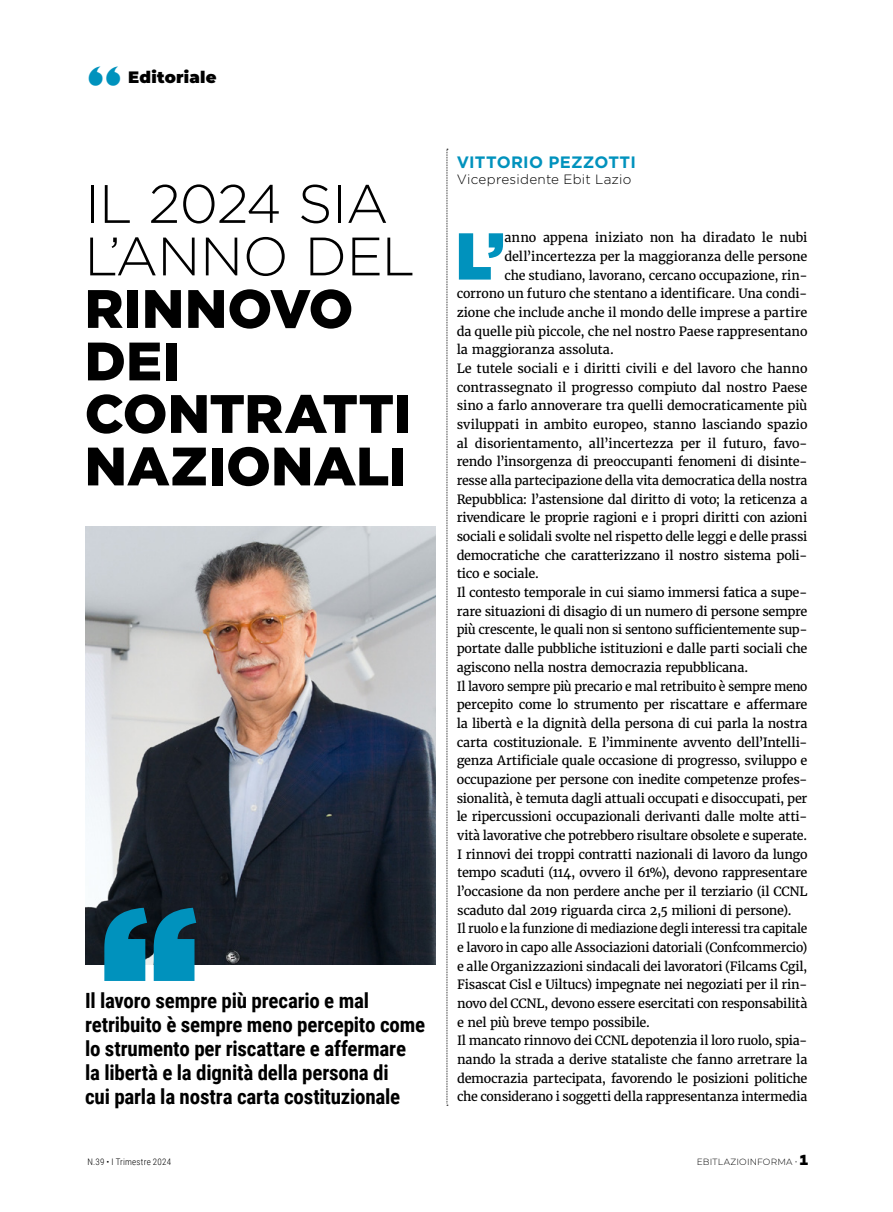
<style>
.page{position:relative;width:893px;height:1212px;background:#fff}
.page>*{position:absolute;margin:0;border:0;box-sizing:border-box;transform-origin:0 0}
.testo_capolettera{font:900 195.15px "Gotham Narrow";color:#0092bd}
.testo_capolettera-2{font:900 66.15px "Gotham Narrow";color:#0092bd}
.Titolo{font:900 54px/52.5px "Gotham";color:#000}
.rubrica{font:800 42px "Gill Sans";color:#0092bd}
.frase{font:700 21px/24px "Roboto Condensed";letter-spacing:-.01em;color:#000}
.Firma{font:700 16.5px "Gotham";letter-spacing:.01em;color:#0092bd}
.rubrica-2{font:900 16.5px "Montserrat";letter-spacing:.015em;color:#000}
.Firma-2{font:300 13.5px "Gotham";letter-spacing:.015em;color:#000}
.testo{font:12.75px/18.8px "Merriweather";letter-spacing:-.02em;color:#000;text-align:justify}
.testo-2{font:12.75px/18.6px "Merriweather";letter-spacing:-.02em;color:#000;text-align:justify;scale:.96 1}
.testo_capolettera-3{font:12.75px "Merriweather";letter-spacing:-.005em;color:#000}
.testo-3{font:12.75px/18.6px "Merriweather";letter-spacing:-.02em;color:#000;text-align:justify;scale:.95 1}
.t1{font:300 9px "Roboto Condensed";letter-spacing:.025em;color:#000}
.t2{font:300 9px "Montserrat";letter-spacing:.02em;color:#000}
.s1{font-weight:300}
.s2{font-family:"Campton";font-weight:800;font-size:15px}
</style>
<div class="page">
<svg style="left:447px;top:149px;width:1px;height:957px"></svg>
<img style="left:85px;top:527px;width:351px;height:438px">
<p class="rubrica" style="left:87px;top:50px;width:36px">“</p>
<p class="rubrica-2" style="left:128px;top:65px;width:90px">Editoriale</p>
<p class="Titolo" style="left:85px;top:177px;width:332px"><span class="s1">IL 2024 SIA<br>L’ANNO DEL<br></span>RINNOVO<br>DEI<br>CONTRATTI<br>NAZIONALI</p>
<p class="testo_capolettera" style="left:100px;top:844px;width:100px">“</p>
<p class="frase" style="left:85px;top:988px;width:342px">Il lavoro sempre più precario e mal retribuito è sempre meno percepito come lo strumento per riscattare e affermare la libertà e la dignità della persona di<br>cui parla la nostra carta costituzionale</p>
<p class="Firma" style="left:457px;top:151px;width:181px">VITTORIO PEZZOTTI</p>
<p class="Firma-2" style="left:457px;top:171px;width:176px">Vicepresidente Ebit Lazio</p>
<p class="testo_capolettera-2" style="left:457px;top:211px;width:49px">L’</p>
<p class="testo_capolettera-3" style="left:504px;top:230px;width:305px">anno appena iniziato non ha diradato le nubi</p>
<p class="testo_capolettera-3" style="left:504px;top:248px;width:305px">dell’incertezza per la maggioranza delle persone</p>
<p class="testo_capolettera-3" style="left:504px;top:267px;width:305px">che studiano, lavorano, cercano occupazione, rin-</p>
<p class="testo_capolettera-3" style="left:457px;top:286px;width:352px">corrono un futuro che stentano a identificare. Una condi-</p>
<p class="testo_capolettera-3" style="left:457px;top:304px;width:352px">zione che include anche il mondo delle imprese a partire</p>
<p class="testo_capolettera-3" style="left:457px;top:323px;width:352px">da quelle più piccole, che nel nostro Paese rappresentano</p>
<p class="testo_capolettera-3" style="left:457px;top:342px;width:159px">la maggioranza assoluta.</p>
<p class="testo" style="left:457px;top:359px;width:352px">Le tutele sociali e i diritti civili e del lavoro che hanno contrassegnato il progresso compiuto dal nostro Paese sino a farlo annoverare tra quelli democraticamente più sviluppati in ambito europeo, stanno lasciando spazio al disorientamento, all’incertezza per il futuro, favo&shy;rendo l’insorgenza di preoccupanti fenomeni di disinte&shy;resse alla partecipazione della vita democratica della nostra Repubblica: l’astensione dal diritto di voto; la reticenza a rivendicare le proprie ragioni e i propri diritti con azioni sociali e solidali svolte nel rispetto delle leggi e delle prassi democratiche che caratterizzano il nostro sistema poli&shy;tico e sociale.</p>
<p class="testo" style="left:457px;top:583px;width:352px">Il contesto temporale in cui siamo immersi fatica a supe&shy;rare situazioni di disagio di un numero di persone sempre più crescente, le quali non si sentono sufficientemente sup&shy;portate dalle pubbliche istituzioni e dalle parti sociali che agiscono nella nostra democrazia repubblicana.</p>
<p class="testo-2" style="left:457px;top:677px;width:367px">Il lavoro sempre più precario e mal retribuito è sempre meno percepito come lo strumento per riscattare e affermare la libertà e la dignità della persona di cui parla la nostra carta costituzionale. E l’imminente avvento dell’Intelli&shy;genza Artificiale quale occasione di progresso, sviluppo e occupazione per persone con inedite competenze profes&shy;sionalità, è temuta dagli attuali occupati e disoccupati, per le ripercussioni occupazionali derivanti dalle molte atti&shy;vità lavorative che potrebbero risultare obsolete e superate.</p>
<p class="testo" style="left:457px;top:845px;width:352px">I rinnovi dei troppi contratti nazionali di lavoro da lungo tempo scaduti (114, ovvero il 61%), devono rappresentare l’occasione da non perdere anche per il terziario (il CCNL scaduto dal 2019 riguarda circa 2,5 milioni di persone).</p>
<p class="testo-3" style="left:457px;top:919px;width:370px">Il ruolo e la funzione di mediazione degli interessi tra capitale e lavoro in capo alle Associazioni datoriali (Confcommercio) e alle Organizzazioni sindacali dei lavoratori (Filcams Cgil, Fisascat Cisl e Uiltucs) impegnate nei negoziati per il rin&shy;novo del CCNL, devono essere esercitati con responsabilità e nel più breve tempo possibile.</p>
<p class="testo" style="left:457px;top:1031px;width:352px">Il mancato rinnovo dei CCNL depotenzia il loro ruolo, spia&shy;nando la strada a derive stataliste che fanno arretrare la democrazia partecipata, favorendo le posizioni politiche che considerano i soggetti della rappresentanza intermedia</p>
<p class="t1" style="left:87px;top:1155px;width:85px">N.39 • I Trimestre 2024</p>
<p class="t2" style="left:697px;top:1155px;width:113px">EBITLAZIOINFORMA • <span class="s2">1</span></p>
</div>
